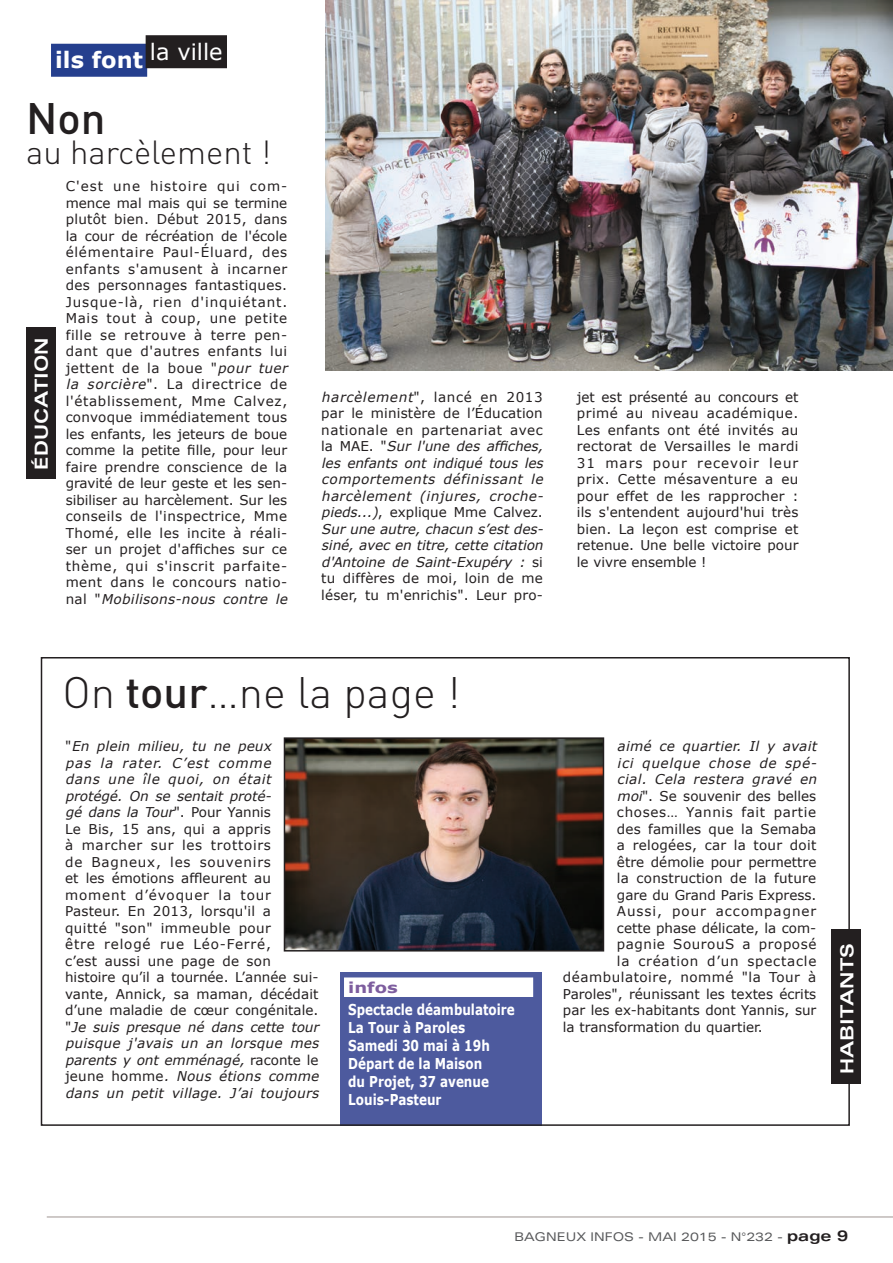
<style>
.page{position:relative;width:893px;height:1263px;background:#fff}
.page>*{position:absolute;margin:0;border:0;box-sizing:border-box;transform-origin:0 0}
.t1{font:300 43.5px "DIN";color:#231f20}
.t2{font:500 43.5px "DIN";color:#231f20}
.t3{font:300 33px "DIN";color:#231f20}
.t4{font:700 22.5px "Verdana";color:#fff}
.t5{font:700 expanded 18px "Univers";color:#fff}
.t6{font:700 15px/18px "Verdana";color:#fff;scale:.8 1}
.t7{font:700 15px "Verdana";color:#7d5d9e;scale:1.2 1}
.t8{font:13.5px/16.5px "Verdana";letter-spacing:.02em;color:#231f20}
.t9{font:italic 13.5px/16.5px "Verdana";color:#231f20}
.t10{font:13.5px "Verdana";color:#231f20}
.t11{font:13.5px "Verdana";letter-spacing:.04em;color:#231f20}
.t12{font:13.5px "Verdana";letter-spacing:.05em;color:#231f20}
.t13{font:13.5px "Verdana";letter-spacing:.055em;color:#231f20}
.t14{font:13.5px "Verdana";letter-spacing:.07em;color:#231f20}
.t15{font:expanded 12px "Univers";color:#57585a}
.s1{font-style:italic}
.s2{font-style:normal}
.s3{font-weight:500}
.s4{font-weight:700;font-size:15px;color:#231f20}
</style>
<div class="page">
<div style="left:51px;top:44px;width:96px;height:33px;background:#253f8e"></div>
<div style="left:146px;top:35px;width:81px;height:33px;background:#231f20"></div>
<hr style="left:47px;top:1216px;width:846px;height:2px;background:#beb8b6">
<div style="left:340px;top:973px;width:202px;height:153px;background:#4d5a9e"></div>
<div style="left:344px;top:977px;width:189px;height:20px;background:#fff"></div>
<img style="left:326px;top:0;width:567px;height:370px">
<div style="left:26px;top:328px;width:29px;height:151px;background:#231f20"></div>
<div style="left:831px;top:929px;width:30px;height:154px;background:#231f20"></div>
<img style="left:287px;top:740px;width:314px;height:208px">
<div style="left:284px;top:737px;width:320px;height:214px;border:2px solid #231f20"></div>
<h3 class="t4" style="left:55px;top:45px;width:169px">ils font <sup>la</sup> <sup>ville</sup></h3>
<h1 class="t2" style="left:26px;top:90px;width:81px">Non</h1>
<h2 class="t3" style="left:26px;top:132px;width:247px">au harcèlement !</h2>
<h3 class="t5" style="left:31px;top:469px;width:134px;rotate:-90deg">ÉDUCATION</h3>
<p class="t8" style="left:66px;top:178px;width:227px">C'est une histoire qui com&shy;mence mal mais qui se termine plutôt bien. Début 2015, dans la cour de récréation de l'école élémentaire Paul-Éluard, des enfants s'amusent à incarner des personnages fantastiques.<br>Jusque-là, rien d'inquiétant.<br>Mais tout à coup, une petite fille se retrouve à terre pen&shy;dant que d'autres enfants lui jettent de la boue "<span class="s1">pour tuer la sorcière</span>". La directrice de l'établissement, Mme Calvez, convoque immédiatement tous les enfants, les jeteurs de boue comme la petite fille, pour leur faire prendre conscience de la gravité de leur geste et les sen&shy;sibiliser au harcèlement. Sur les conseils de l'inspectrice, Mme<br>Thomé, elle les incite à réali&shy;ser un projet d'affiches sur ce thème, qui s'inscrit parfaite&shy;ment dans le concours natio&shy;n a l " <span class="s1">Mobilisons-nous contre le</span></p>
<p class="t9" style="left:321px;top:389px;width:227px">harcèlement<span class="s2">" , l a n c é e n 2 0 1 3 par le ministère de l’Éducation nationale en partenariat avec l a M A E . "</span> Sur l'une des affiches, les enfants ont indiqué tous les comportements définissant le harcèlement (injures, croche&shy;pieds...)<span class="s2">, explique Mme Calvez.<br></span>Sur une autre, chacun s’est des&shy;siné, avec en titre, cette citation d'Antoine de Saint-Exupéry : <span class="s2">s i tu diffères de moi, loin de me léser, tu m'enrichis". Leur pro-</span></p>
<p class="t8" style="left:577px;top:389px;width:223px;text-align:justify">jet est présenté au concours et primé au niveau académique.<br>Les enfants ont été invités au rectorat de Versailles le mardi 31 mars pour recevoir leur prix. Cette mésaventure a eu pour effet de les rapprocher : ils s'entendent aujourd'hui très bien. La leçon est comprise et retenue. Une belle victoire pour le vivre ensemble !</p>
<h1 class="t1" style="left:62px;top:665px;width:399px">On <span class="s3">tour</span>…ne la page !</h1>
<p class="t8" style="left:65px;top:738px;width:259px">" <span class="s1">En plein milieu, tu ne peux<br>pas la rater. C’est comme<br>dans une île quoi, on était protégé. On se sentait proté-<br>gé dans la Tour</span>" . Po u r Ya n n i s<br>Le Bis, 15 ans, qui a appris<br>à marcher sur les trottoirs<br>de Bagneux, les souvenirs<br>et les émotions affleurent au moment d’évoquer la tour<br>Pasteur. En 2013, lorsqu'il a<br>quitté "son" immeuble pour<br>être relogé rue Léo-Ferré,<br>c’est aussi une page de son histoire qu’il a tournée. L’année sui&shy;vante, Annick, sa maman, décédait d’une maladie de cœur congénitale. " <span class="s1">Je suis presque né dans cette tour puisque j 'avais un an lorsque mes parents y ont emménagé,</span> ra c o n t e l e j e u n e h o m m e <span class="s1">. Nous étions comme dans un petit village. J’ai toujours</span></p>
<p class="t9" style="left:617px;top:738px;width:205px">aimé ce quartier. Il y avait</p>
<p class="t9" style="left:617px;top:755px;width:205px">ici quelque chose de spé-</p>
<p class="t9" style="left:617px;top:771px;width:205px">cial. Cela restera gravé en</p>
<p class="t10" style="left:617px;top:787px;width:201px"><span class="s1">moi</span>". Se souvenir des belles</p>
<p class="t12" style="left:617px;top:804px;width:201px">choses… Yannis fait partie</p>
<p class="t8" style="left:617px;top:821px;width:201px">des familles que la Semaba</p>
<p class="t8" style="left:617px;top:837px;width:201px">a relogées, car la tour doit</p>
<p class="t10" style="left:617px;top:853px;width:201px">être démolie pour permettre</p>
<p class="t8" style="left:617px;top:870px;width:201px">la construction de la future</p>
<p class="t10" style="left:617px;top:886px;width:201px">gare du Grand Paris Express.</p>
<p class="t14" style="left:617px;top:903px;width:201px">Aussi, pour accompagner</p>
<p class="t10" style="left:617px;top:919px;width:201px">cette phase délicate, la com-</p>
<p class="t11" style="left:617px;top:936px;width:201px">pagnie SourouS a proposé</p>
<p class="t13" style="left:617px;top:952px;width:201px">la création d’un spectacle</p>
<p class="t11" style="left:563px;top:969px;width:255px">déambulatoire, nommé "la Tour à</p>
<p class="t10" style="left:563px;top:985px;width:255px">Paroles", réunissant les textes écrits</p>
<p class="t10" style="left:563px;top:1002px;width:255px">par les ex-habitants dont Yannis, sur</p>
<p class="t10" style="left:563px;top:1018px;width:201px">la transformation du quartier.</p>
<p class="t7" style="left:348px;top:977px;width:43px">infos</p>
<p class="t6" style="left:348px;top:1001px;width:210px">Spectacle déambulatoire<br>La Tour à Paroles<br>Samedi 30 mai à 19h<br>Départ de la Maison<br>du Projet, 37 avenue<br>Louis-Pasteur</p>
<h3 class="t5" style="left:837px;top:1074px;width:132px;rotate:-90deg">HABITANTS</h3>
<p class="t15" style="left:515px;top:1229px;width:335px">BAGNEUX INFOS - MAI 2015 - N°232 - <span class="s4">page 9</span></p>
</div>
